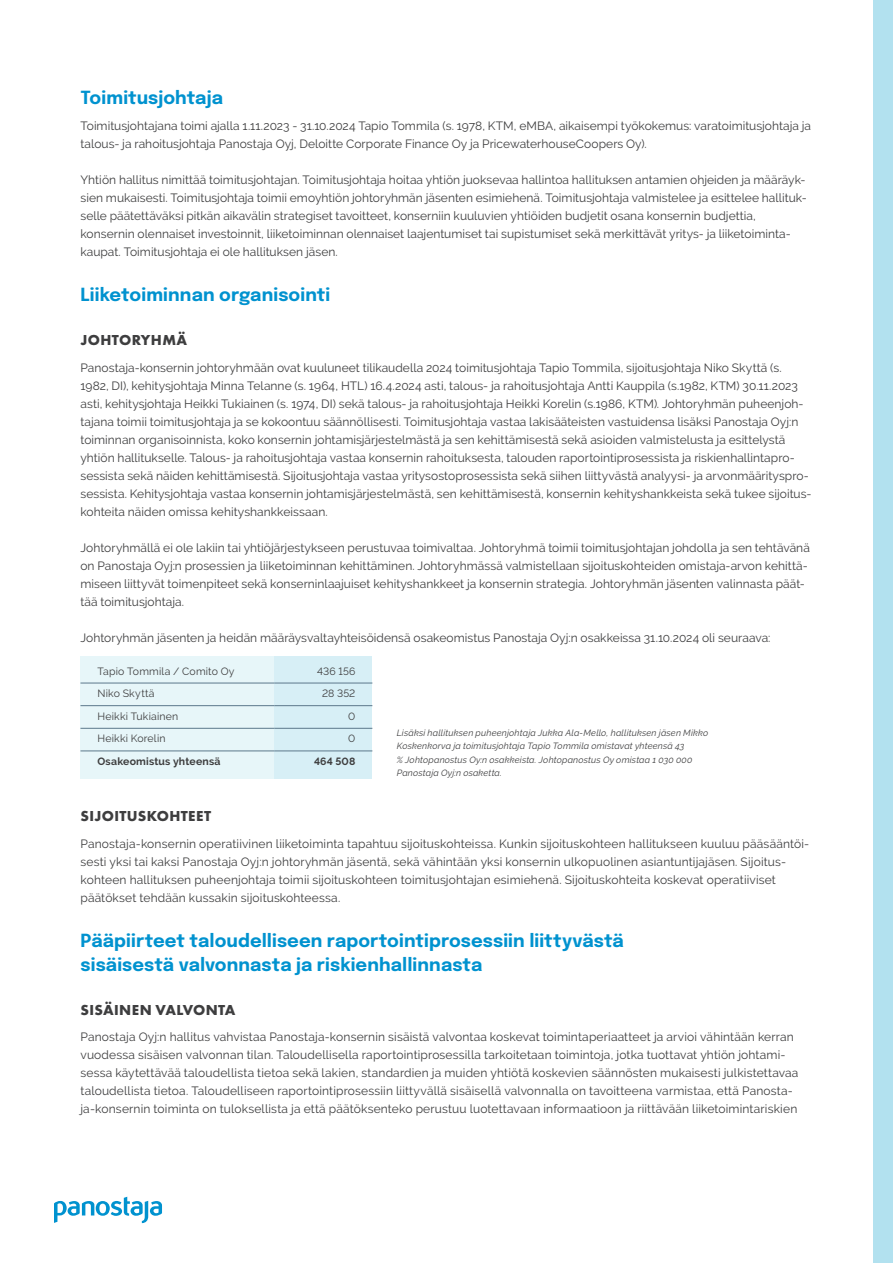
<style>
.page{position:relative;width:893px;height:1263px;background:#b2e1ef}
.page>*{position:absolute;margin:0;border:0;box-sizing:border-box;transform-origin:0 0}
.t1{font:700 18px/24px "Epilogue";letter-spacing:.005em;color:#0092cf}
.t2{font:700 15px "Futura PT";letter-spacing:.02em;color:#3e3e3f}
.t3{font:12px/18px "Raleway";letter-spacing:.005em;color:#3e3e3f}
.t4{font:10.5px "Raleway";letter-spacing:.02em;color:#3e3e3f}
.t5{font:700 10.5px "Raleway";letter-spacing:.02em;color:#3e3e3f}
.t6{font:italic 9px/13.5px "Raleway";letter-spacing:.02em;color:#3e3e3f}
</style>
<div class="page">
<div style="left:0;top:0;width:872px;height:1263px;background:#fff"></div>
<svg style="left:54px;top:1197px;width:108px;height:26px"></svg>
<div style="left:80px;top:656px;width:292px;height:122px;background:#e7f6f9"></div>
<div style="left:275px;top:656px;width:97px;height:122px;background:#d7eff6"></div>
<hr style="left:80px;top:705px;width:195px;height:1px;background:#5c788b">
<hr style="left:275px;top:705px;width:97px;height:1px;background:#5c788b">
<hr style="left:80px;top:728px;width:195px;height:1px;background:#5c788b">
<hr style="left:275px;top:728px;width:97px;height:1px;background:#5c788b">
<hr style="left:80px;top:683px;width:195px;height:1px;background:#5c788b">
<hr style="left:275px;top:683px;width:97px;height:1px;background:#5c788b">
<hr style="left:80px;top:751px;width:195px;height:1px;background:#5c788b">
<hr style="left:275px;top:751px;width:97px;height:1px;background:#5c788b">
<h1 class="t1" style="left:80px;top:84px;width:144px">Toimitusjohtaja</h1>
<p class="t3" style="left:80px;top:117px;width:732px">Toimitusjohtajana toimi ajalla 1.11.2023 - 31.10.2024 Tapio Tommila (s. 1978, KTM, eMBA, aikaisempi työkokemus: varatoimitusjohtaja ja talous- ja rahoitusjohtaja Panostaja Oyj, Deloitte Corporate Finance Oy ja PricewaterhouseCoopers Oy).</p>
<p class="t3" style="left:80px;top:171px;width:728px">Yhtiön hallitus nimittää toimitusjohtajan. Toimitusjohtaja hoitaa yhtiön juoksevaa hallintoa hallituksen antamien ohjeiden ja määräyk&shy;sien mukaisesti. Toimitusjohtaja toimii emoyhtiön johtoryhmän jäsenten esimiehenä. Toimitusjohtaja valmistelee ja esittelee hallituk&shy;selle päätettäväksi pitkän aikavälin strategiset tavoitteet, konserniin kuuluvien yhtiöiden budjetit osana konsernin budjettia, konsernin olennaiset investoinnit, liiketoiminnan olennaiset laajentumiset tai supistumiset sekä merkittävät yritys- ja liiketoiminta&shy;kaupat. Toimitusjohtaja ei ole hallituksen jäsen.</p>
<h1 class="t1" style="left:80px;top:281px;width:251px">Liiketoiminnan organisointi</h1>
<p class="t2" style="left:81px;top:330px;width:108px">JOHTORYHMÄ</p>
<p class="t3" style="left:80px;top:358px;width:732px">Panostaja-konsernin johtoryhmään ovat kuuluneet tilikaudella 2024 toimitusjohtaja Tapio Tommila, sijoitusjohtaja Niko Skyttä (s.<br>1982, DI), kehitysjohtaja Minna Telanne (s. 1964, HTL) 16.4.2024 asti, talous- ja rahoitusjohtaja Antti Kauppila (s.1982, KTM) 30.11.2023 asti, kehitysjohtaja Heikki Tukiainen (s. 1974, DI) sekä talous- ja rahoitusjohtaja Heikki Korelin (s.1986, KTM). Johtoryhmän puheenjoh&shy;tajana toimii toimitusjohtaja ja se kokoontuu säännöllisesti. Toimitusjohtaja vastaa lakisääteisten vastuidensa lisäksi Panostaja Oyj:n toiminnan organisoinnista, koko konsernin johtamisjärjestelmästä ja sen kehittämisestä sekä asioiden valmistelusta ja esittelystä yhtiön hallitukselle. Talous- ja rahoitusjohtaja vastaa konsernin rahoituksesta, talouden raportointiprosessista ja riskienhallintapro&shy;sessista sekä näiden kehittämisestä. Sijoitusjohtaja vastaa yritysostoprosessista sekä siihen liittyvästä analyysi- ja arvonmäärityspro&shy;sessista. Kehitysjohtaja vastaa konsernin johtamisjärjestelmästä, sen kehittämisestä, konsernin kehityshankkeista sekä tukee sijoitus&shy;kohteita näiden omissa kehityshankkeissaan.</p>
<p class="t3" style="left:80px;top:538px;width:731px">Johtoryhmällä ei ole lakiin tai yhtiöjärjestykseen perustuvaa toimivaltaa. Johtoryhmä toimii toimitusjohtajan johdolla ja sen tehtävänä on Panostaja Oyj:n prosessien ja liiketoiminnan kehittäminen. Johtoryhmässä valmistellaan sijoituskohteiden omistaja-arvon kehittä&shy;miseen liittyvät toimenpiteet sekä konserninlaajuiset kehityshankkeet ja konsernin strategia. Johtoryhmän jäsenten valinnasta päät&shy;tää toimitusjohtaja.</p>
<p class="t3" style="left:80px;top:628px;width:691px">Johtoryhmän jäsenten ja heidän määräysvaltayhteisöidensä osakeomistus Panostaja Oyj:n osakkeissa 31.10.2024 oli seuraava:</p>
<p class="t4" style="left:97px;top:665px;width:139px">Tapio Tommila / Comito Oy</p>
<p class="t4" style="left:317px;top:665px;width:40px">436 156</p>
<p class="t4" style="left:97px;top:687px;width:59px">Niko Skyttä</p>
<p class="t4" style="left:322px;top:687px;width:35px">28 352</p>
<p class="t4" style="left:97px;top:710px;width:82px">Heikki Tukiainen</p>
<p class="t4" style="left:348px;top:710px;width:9px">0</p>
<p class="t4" style="left:97px;top:733px;width:70px">Heikki Korelin</p>
<p class="t4" style="left:348px;top:733px;width:9px">0</p>
<p class="t5" style="left:97px;top:755px;width:125px">Osakeomistus yhteensä</p>
<p class="t5" style="left:314px;top:755px;width:43px">464 508</p>
<p class="t6" style="left:397px;top:726px;width:313px">Lisäksi hallituksen puheenjohtaja Jukka Ala-Mello, hallituksen jäsen Mikko Koskenkorva ja toimitusjohtaja Tapio Tommila omistavat yhteensä 43<br>% Johtopanostus Oy:n osakkeista. Johtopanostus Oy omistaa 1 030 000<br>Panostaja Oyj:n osaketta.</p>
<p class="t2" style="left:81px;top:806px;width:132px">SIJOITUSKOHTEET</p>
<p class="t3" style="left:80px;top:834px;width:730px">Panostaja-konsernin operatiivinen liiketoiminta tapahtuu sijoituskohteissa. Kunkin sijoituskohteen hallitukseen kuuluu pääsääntöi&shy;sesti yksi tai kaksi Panostaja Oyj:n johtoryhmän jäsentä, sekä vähintään yksi konsernin ulkopuolinen asiantuntijajäsen. Sijoitus&shy;kohteen hallituksen puheenjohtaja toimii sijoituskohteen toimitusjohtajan esimiehenä. Sijoituskohteita koskevat operatiiviset päätökset tehdään kussakin sijoituskohteessa.</p>
<h1 class="t1" style="left:80px;top:927px;width:545px">Pääpiirteet taloudelliseen raportointiprosessiin liittyvästä sisäisestä valvonnasta ja riskienhallinnasta</h1>
<p class="t2" style="left:81px;top:1000px;width:156px">SISÄINEN VALVONTA</p>
<p class="t3" style="left:80px;top:1028px;width:719px">Panostaja Oyj:n hallitus vahvistaa Panostaja-konsernin sisäistä valvontaa koskevat toimintaperiaatteet ja arvioi vähintään kerran vuodessa sisäisen valvonnan tilan. Taloudellisella raportointiprosessilla tarkoitetaan toimintoja, jotka tuottavat yhtiön johtami&shy;sessa käytettävää taloudellista tietoa sekä lakien, standardien ja muiden yhtiötä koskevien säännösten mukaisesti julkistettavaa taloudellista tietoa. Taloudelliseen raportointiprosessiin liittyvällä sisäisellä valvonnalla on tavoitteena varmistaa, että Panosta&shy;ja-konsernin toiminta on tuloksellista ja että päätöksenteko perustuu luotettavaan informaatioon ja riittävään liiketoimintariskien</p>
</div>
